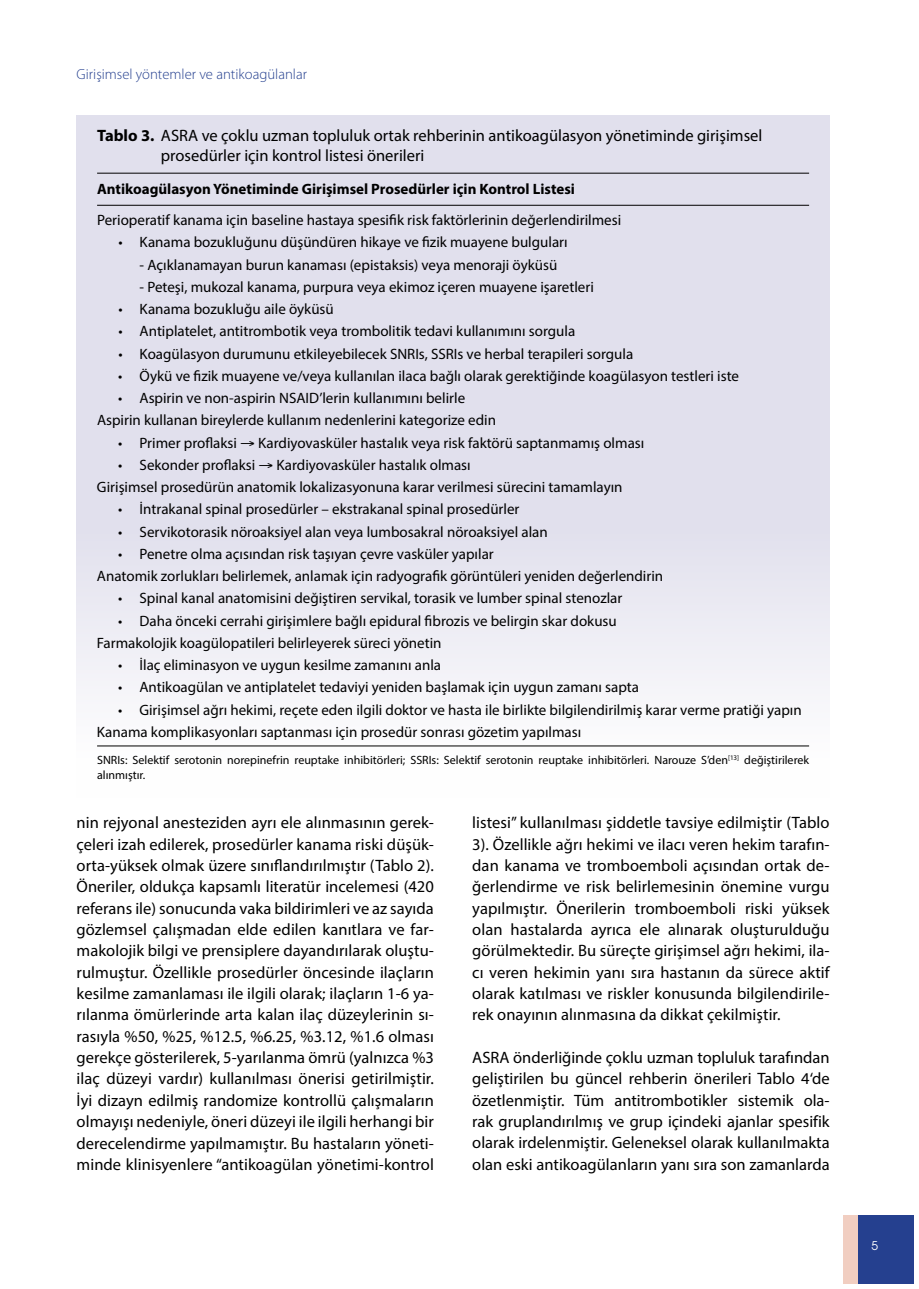
<style>
.page{position:relative;width:919px;height:1289px;background:#fff}
.page>*{position:absolute;margin:0;border:0;box-sizing:border-box;transform-origin:0 0}
.t1{font:16.5px/21.3px "Myriad Pro";color:#000;text-align:justify}
.t2{font:15px/22.2px "Myriad Pro";color:#000}
.t3{font:700 15px "Myriad Pro";color:#000}
.t4{font:300 14.7px "Myriad Pro";color:#25408f}
.t5{font:12px/14.4px "Myriad Pro";color:#000}
.t6{font:12px "Avant Garde Tr";color:#fff}
.s1{font-weight:700}
</style>
<div class="page">
<div style="left:843px;top:1214px;width:42px;height:69px;background:#f1cec1"></div>
<div style="left:858px;top:1214px;width:55px;height:69px;background:#25408f"></div>
<div style="left:77px;top:115px;width:752px;height:682px;background:linear-gradient(to bottom,#d9d8e8,#f6f5f9)"></div>
<hr style="left:97px;top:173px;width:712px;height:1px;background:#000">
<hr style="left:97px;top:205px;width:712px;height:1px;background:#000">
<hr style="left:97px;top:745px;width:712px;height:1px;background:#000">
<p class="t4" style="left:77px;top:66px;width:232px">Girişimsel yöntemler ve antikoagülanlar</p>
<p class="t1" style="left:161px;top:126px;width:603px;line-height:19.8px;text-indent:-64px"><span class="s1">Tablo 3.</span> ASRA ve çoklu uzman topluluk ortak rehberinin antikoagülasyon yönetiminde girişimsel prosedürler için kontrol listesi önerileri</p>
<p class="t3" style="left:97px;top:179px;width:479px">Antikoagülasyon Yönetiminde Girişimsel Prosedürler için Kontrol Listesi</p>
<p class="t2" style="left:97px;top:209px;width:525px">Perioperatif kanama için baseline hastaya spesifik risk faktörlerinin değerlendirilmesi</p>
<p class="t2" style="left:118px;top:231px;width:451px">• Kanama bozukluğunu düşündüren hikaye ve fizik muayene bulguları</p>
<p class="t2" style="left:140px;top:253px;width:419px">- Açıklanamayan burun kanaması (epistaksis) veya menoraji öyküsü</p>
<p class="t2" style="left:140px;top:275px;width:456px">- Peteşi, mukozal kanama, purpura veya ekimoz içeren muayene işaretleri</p>
<p class="t2" style="left:118px;top:298px;width:217px">• Kanama bozukluğu aile öyküsü</p>
<p class="t2" style="left:118px;top:320px;width:458px">• Antiplatelet, antitrombotik veya trombolitik tedavi kullanımını sorgula</p>
<p class="t2" style="left:118px;top:342px;width:516px">• Koagülasyon durumunu etkileyebilecek SNRIs, SSRIs ve herbal terapileri sorgula</p>
<p class="t2" style="left:118px;top:364px;width:622px">• Öykü ve fizik muayene ve/veya kullanılan ilaca bağlı olarak gerektiğinde koagülasyon testleri iste</p>
<p class="t2" style="left:97px;top:387px;width:400px;text-indent:21px">• Aspirin ve non-aspirin NSAID’lerin kullanımını belirle<br>Aspirin kullanan bireylerde kullanım nedenlerini kategorize edin</p>
<p class="t2" style="left:118px;top:431px;width:527px">• Primer proflaksi → Kardiyovasküler hastalık veya risk faktörü saptanmamış olması</p>
<p class="t2" style="left:97px;top:453px;width:527px;text-indent:21px">• Sekonder proflaksi → Kardiyovasküler hastalık olması<br>Girişimsel prosedürün anatomik lokalizasyonuna karar verilmesi sürecini tamamlayın</p>
<p class="t2" style="left:118px;top:498px;width:403px">• İntrakanal spinal prosedürler – ekstrakanal spinal prosedürler</p>
<p class="t2" style="left:118px;top:520px;width:431px">• Servikotorasik nöroaksiyel alan veya lumbosakral nöroaksiyel alan</p>
<p class="t2" style="left:97px;top:542px;width:568px;text-indent:21px">• Penetre olma açısından risk taşıyan çevre vasküler yapılar<br>Anatomik zorlukları belirlemek, anlamak için radyografik görüntüleri yeniden değerlendirin</p>
<p class="t2" style="left:118px;top:587px;width:505px">• Spinal kanal anatomisini değiştiren servikal, torasik ve lumber spinal stenozlar</p>
<p class="t2" style="left:97px;top:609px;width:521px;text-indent:21px">• Daha önceki cerrahi girişimlere bağlı epidural fibrozis ve belirgin skar dokusu<br>Farmakolojik koagülopatileri belirleyerek süreci yönetin</p>
<p class="t2" style="left:118px;top:653px;width:324px">• İlaç eliminasyon ve uygun kesilme zamanını anla</p>
<p class="t2" style="left:118px;top:676px;width:522px">• Antikoagülan ve antiplatelet tedaviyi yeniden başlamak için uygun zamanı sapta</p>
<p class="t2" style="left:97px;top:698px;width:706px;text-indent:21px">• Girişimsel ağrı hekimi, reçete eden ilgili doktor ve hasta ile birlikte bilgilendirilmiş karar verme pratiği yapın<br>Kanama komplikasyonları saptanması için prosedür sonrası gözetim yapılması</p>
<p class="t5" style="left:97px;top:752px;width:713px">SNRIs: Selektif serotonin norepinefrin reuptake inhibitörleri; SSRIs: Selektif serotonin reuptake inhibitörleri. Narouze S’den<sup>[13]</sup> değiştirilerek alınmıştır.</p>
<p class="t1" style="left:77px;top:811px;width:359px">nin rejyonal anesteziden ayrı ele alınmasının gerek&shy;çeleri izah edilerek, prosedürler kanama riski düşük&shy;orta-yüksek olmak üzere sınıflandırılmıştır (Tablo 2).<br>Öneriler, oldukça kapsamlı literatür incelemesi (420 referans ile) sonucunda vaka bildirimleri ve az sayıda gözlemsel çalışmadan elde edilen kanıtlara ve far&shy;makolojik bilgi ve prensiplere dayandırılarak oluştu&shy;rulmuştur. Özellikle prosedürler öncesinde ilaçların kesilme zamanlaması ile ilgili olarak; ilaçların 1-6 ya&shy;rılanma ömürlerinde arta kalan ilaç düzeylerinin sı&shy;rasıyla %50, %25, %12.5, %6.25, %3.12, %1.6 olması gerekçe gösterilerek, 5-yarılanma ömrü (yalnızca %3 ilaç düzeyi vardır) kullanılması önerisi getirilmiştir.<br>İyi dizayn edilmiş randomize kontrollü çalışmaların olmayışı nedeniyle, öneri düzeyi ile ilgili herhangi bir derecelendirme yapılmamıştır. Bu hastaların yöneti&shy;minde klinisyenlere “antikoagülan yönetimi-kontrol</p>
<p class="t1" style="left:472px;top:811px;width:359px">listesi” kullanılması şiddetle tavsiye edilmiştir (Tablo 3). Özellikle ağrı hekimi ve ilacı veren hekim tarafın&shy;dan kanama ve tromboemboli açısından ortak de&shy;ğerlendirme ve risk belirlemesinin önemine vurgu yapılmıştır. Önerilerin tromboemboli riski yüksek olan hastalarda ayrıca ele alınarak oluşturulduğu görülmektedir. Bu süreçte girişimsel ağrı hekimi, ila&shy;cı veren hekimin yanı sıra hastanın da sürece aktif olarak katılması ve riskler konusunda bilgilendirile&shy;rek onayının alınmasına da dikkat çekilmiştir.</p>
<p class="t1" style="left:472px;top:1046px;width:359px">ASRA önderliğinde çoklu uzman topluluk tarafından geliştirilen bu güncel rehberin önerileri Tablo 4‘de özetlenmiştir. Tüm antitrombotikler sistemik ola&shy;rak gruplandırılmış ve grup içindeki ajanlar spesifik olarak irdelenmiştir. Geleneksel olarak kullanılmakta olan eski antikoagülanların yanı sıra son zamanlarda</p>
<p class="t6" style="left:871px;top:1237px;width:8px">5</p>
</div>
